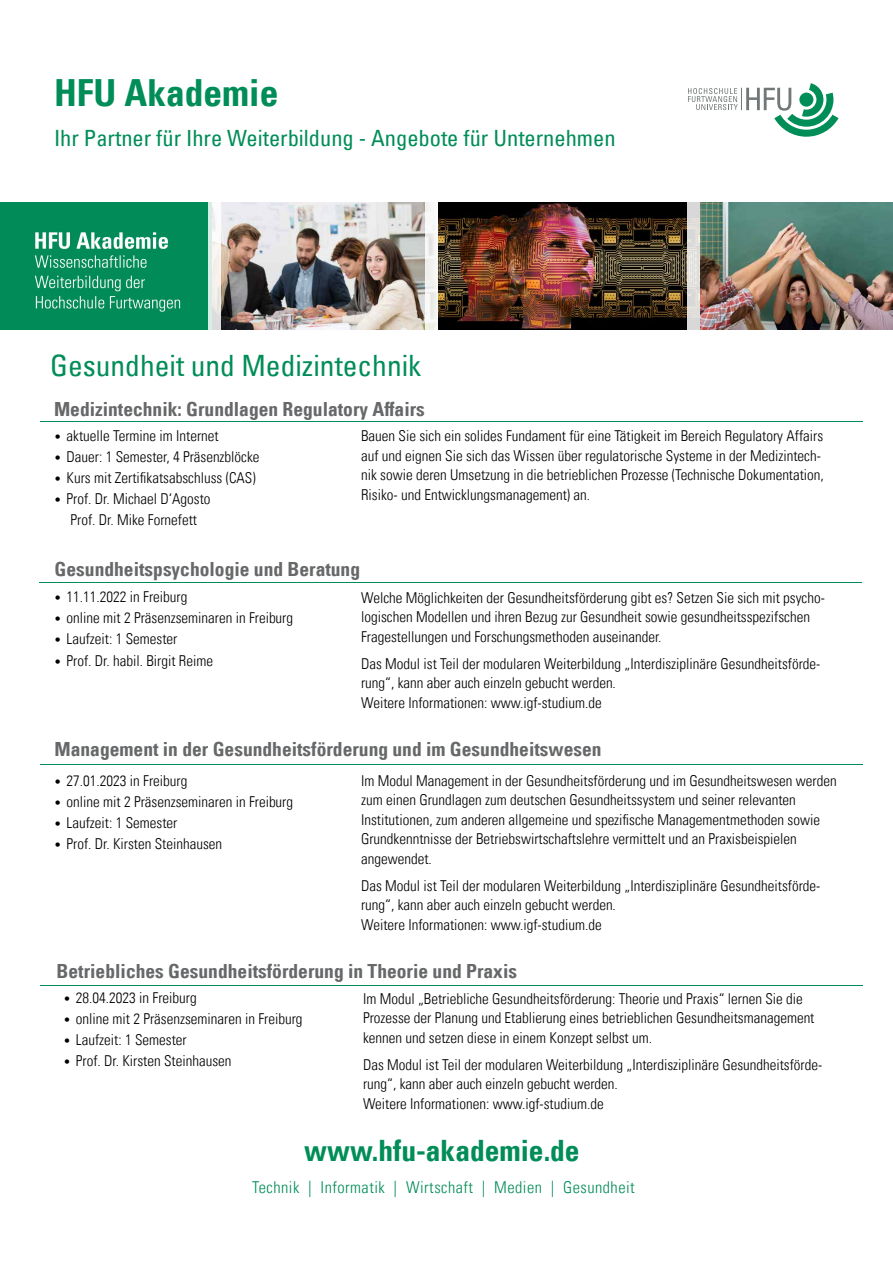
<style>
.page{position:relative;width:893px;height:1263px;background:#fff}
.page>*{position:absolute;margin:0;border:0;box-sizing:border-box;transform-origin:0 0}
.t1{font:37.35px "Univers Com 67 Bold Cond";color:#008d58}
.t2{font:condensed 29.4px "Univers Com 57";color:#008d58}
.t3{font:29.4px "Univers Com 67 Bold Cond";color:#008d58}
.t4{font:condensed 22.5px "Univers LTW02 57";color:#008d58}
.t5{font:19.5px "Univers Com 67 Bold Cond";color:#666869}
.t6{font:16.35px "Univers Com 47 Light Cond";letter-spacing:.03em;color:#008d58}
.t7{font:15px/19.5px "Univers Com 47 Light Cond";color:#000}
.s1{font-size:12px}
</style>
<div class="page">
<svg style="left:688px;top:83px;width:150px;height:54px"></svg>
<hr style="left:40px;top:421px;width:822px;height:1px;background:#008d58">
<hr style="left:39px;top:582px;width:822px;height:1px;background:#008d58">
<hr style="left:40px;top:764px;width:822px;height:1px;background:#008d58">
<hr style="left:40px;top:985px;width:822px;height:1px;background:#008d58">
<img style="left:437px;top:203px;width:456px;height:127px">
<img style="left:0;top:203px;width:425px;height:127px">
<svg style="left:425px;top:203px;width:12px;height:127px;fill:#f4f4f3"></svg>
<svg style="left:687px;top:203px;width:12px;height:127px;background:#dedddb"></svg>
<svg style="left:208px;top:203px;width:13px;height:127px"></svg>
<h1 class="t1" style="left:54px;top:70px;width:226px">HFU Akademie</h1>
<h3 class="t4" style="left:54px;top:123px;width:563px">Ihr Partner für Ihre Weiterbildung - Angebote für Unternehmen</h3>
<h2 class="t2" style="left:50px;top:347px;width:373px">Gesundheit und Medizintechnik</h2>
<h3 class="t5" style="left:54px;top:397px;width:372px">Medizintechnik: Grundlagen Regulatory Affairs</h3>
<p class="t7" style="left:54px;top:426px;width:166px"><span class="s1">•</span> aktuelle Termine im Internet</p>
<p class="t7" style="left:54px;top:447px;width:207px"><span class="s1">•</span> Dauer: 1 Semester, 4 Präsenzblöcke</p>
<p class="t7" style="left:54px;top:468px;width:203px"><span class="s1">•</span> Kurs mit Zertifikatsabschluss (CAS)</p>
<p class="t7" style="left:54px;top:489px;width:158px;line-height:21px;text-align:center"><span class="s1">•</span> Prof. Dr. Michael D‘Agosto<br>Prof. Dr. Mike Fornefett</p>
<p class="t7" style="left:361px;top:426px;width:464px">Bauen Sie sich ein solides Fundament für eine Tätigkeit im Bereich Regulatory Affairs auf und eignen Sie sich das Wissen über regulatorische Systeme in der Medizintech&shy;nik sowie deren Umsetzung in die betrieblichen Prozesse (Technische Dokumentation, Risiko- und Entwicklungsmanagement) an.</p>
<h3 class="t5" style="left:55px;top:557px;width:307px">Gesundheitspsychologie und Beratung</h3>
<p class="t7" style="left:54px;top:587px;width:135px"><span class="s1">•</span> 11.11.2022 in Freiburg</p>
<p class="t7" style="left:54px;top:608px;width:241px"><span class="s1">•</span> online mit 2 Präsenzseminaren in Freiburg</p>
<p class="t7" style="left:54px;top:629px;width:125px"><span class="s1">•</span> Laufzeit: 1 Semester</p>
<p class="t7" style="left:54px;top:651px;width:160px"><span class="s1">•</span> Prof. Dr. habil. Birgit Reime</p>
<p class="t7" style="left:361px;top:587px;width:465px">Welche Möglichkeiten der Gesundheitsförderung gibt es? Setzen Sie sich mit psycho&shy;logischen Modellen und ihren Bezug zur Gesundheit sowie gesundheitsspezifschen<br>Fragestellungen und Forschungsmethoden auseinander.</p>
<p class="t7" style="left:361px;top:653px;width:461px">Das Modul ist Teil der modularen Weiterbildung „Interdisziplinäre Gesundheitsförde&shy;rung“, kann aber auch einzeln gebucht werden.<br>Weitere Informationen: www.igf-studium.de</p>
<h3 class="t5" style="left:55px;top:737px;width:549px">Management in der Gesundheitsförderung und im Gesundheitswesen</h3>
<p class="t7" style="left:361px;top:770px;width:477px">Im Modul Management in der Gesundheitsförderung und im Gesundheitswesen werden zum einen Grundlagen zum deutschen Gesundheitssystem und seiner relevanten Institutionen, zum anderen allgemeine und spezifische Managementmethoden sowie Grundkenntnisse der Betriebswirtschaftslehre vermittelt und an Praxisbeispielen angewendet.</p>
<p class="t7" style="left:361px;top:875px;width:461px">Das Modul ist Teil der modularen Weiterbildung „Interdisziplinäre Gesundheitsförde&shy;rung“, kann aber auch einzeln gebucht werden.<br>Weitere Informationen: www.igf-studium.de</p>
<p class="t7" style="left:54px;top:771px;width:135px"><span class="s1">•</span> 27.01.2023 in Freiburg</p>
<p class="t7" style="left:54px;top:792px;width:241px"><span class="s1">•</span> online mit 2 Präsenzseminaren in Freiburg</p>
<p class="t7" style="left:54px;top:813px;width:125px"><span class="s1">•</span> Laufzeit: 1 Semester</p>
<p class="t7" style="left:54px;top:834px;width:170px"><span class="s1">•</span> Prof. Dr. Kirsten Steinhausen</p>
<h3 class="t5" style="left:57px;top:959px;width:462px">Betriebliches Gesundheitsförderung in Theorie und Praxis</h3>
<p class="t7" style="left:363px;top:988px;width:453px">Im Modul „Betriebliche Gesundheitsförderung: Theorie und Praxis“ lernen Sie die<br>Prozesse der Planung und Etablierung eines betrieblichen Gesundheitsmanagement kennen und setzen diese in einem Konzept selbst um.</p>
<p class="t7" style="left:363px;top:1054px;width:461px">Das Modul ist Teil der modularen Weiterbildung „Interdisziplinäre Gesundheitsförde&shy;rung“, kann aber auch einzeln gebucht werden.<br>Weitere Informationen: www.igf-studium.de</p>
<p class="t7" style="left:63px;top:988px;width:135px"><span class="s1">•</span> 28.04.2023 in Freiburg</p>
<p class="t7" style="left:63px;top:1009px;width:241px"><span class="s1">•</span> online mit 2 Präsenzseminaren in Freiburg</p>
<p class="t7" style="left:63px;top:1030px;width:125px"><span class="s1">•</span> Laufzeit: 1 Semester</p>
<p class="t7" style="left:63px;top:1051px;width:170px"><span class="s1">•</span> Prof. Dr. Kirsten Steinhausen</p>
<h2 class="t3" style="left:304px;top:1132px;width:277px">www.hfu-akademie.de</h2>
<p class="t6" style="left:252px;top:1177px;width:384px">Technik | Informatik | Wirtschaft | Medien | Gesundheit</p>
</div>
